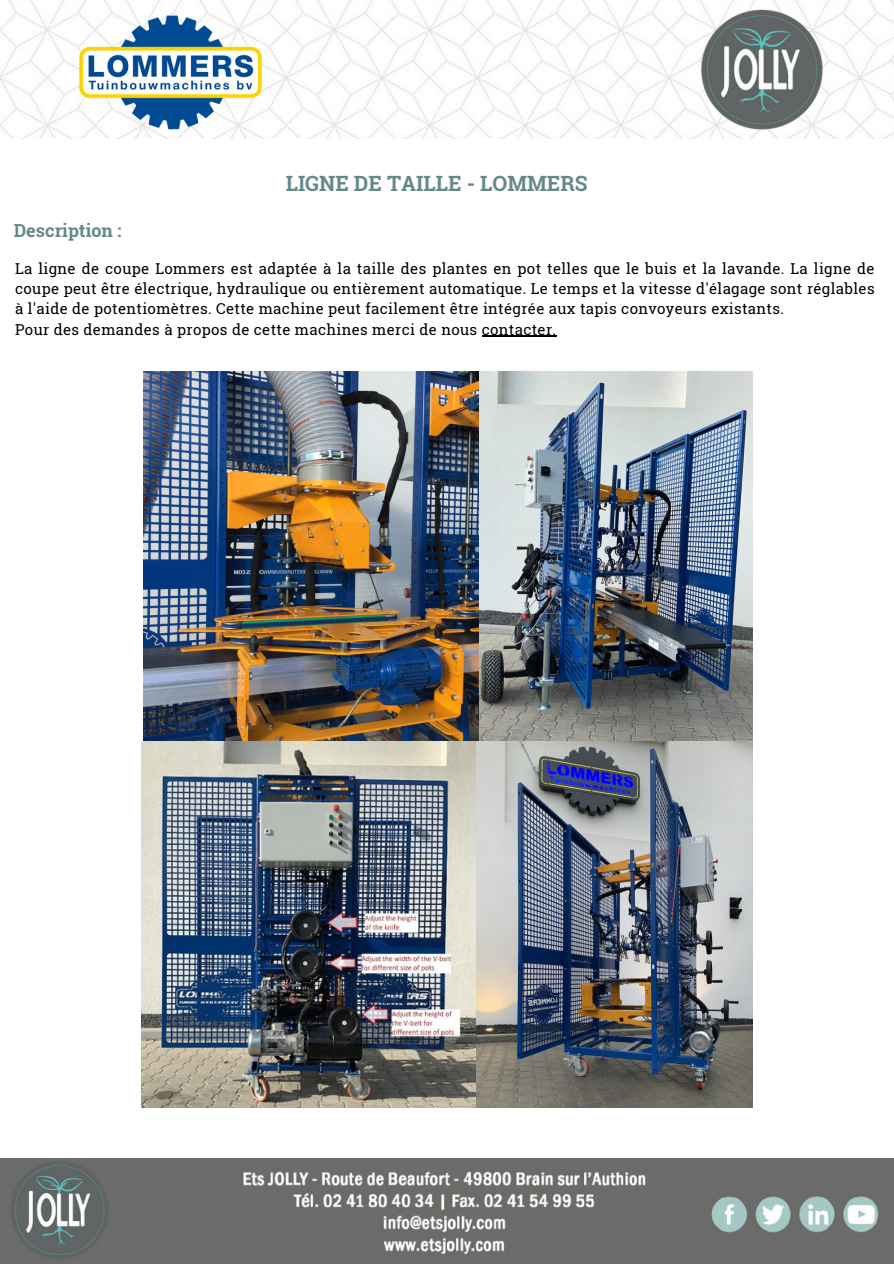
<style>
.page{position:relative;width:894px;height:1264px;background:#fff}
.page>*{position:absolute;margin:0;border:0;box-sizing:border-box;transform-origin:0 0}
.t1{font:700 21px "Roboto Slab";color:#648988}
.t2{font:700 18px "Roboto Slab";color:#648988}
.t3{font:15px/20.2px "Roboto Slab";letter-spacing:.025em;color:#000;text-align:justify}
</style>
<div class="page">
<img style="left:0;top:0;width:893px;height:138px">
<img style="left:0;top:1158px;width:893px;height:105px">
<img style="left:699px;top:5px;width:129px;height:128px">
<img style="left:79px;top:12px;width:183px;height:121px">
<img style="left:144px;top:371px;width:608px;height:370px">
<img style="left:142px;top:741px;width:609px;height:366px">
<hr style="left:481px;top:335px;width:75px;height:2px;background:#000">
<p class="t1" style="left:285px;top:169px;width:303px">LIGNE DE TAILLE - LOMMERS</p>
<p class="t2" style="left:14px;top:218px;width:109px">Description :</p>
<p class="t3" style="left:15px;top:258px;width:860px">La ligne de coupe Lommers est adaptée à la taille des plantes en pot telles que le buis et la lavande. La ligne de coupe peut être électrique, hydraulique ou entièrement automatique. Le temps et la vitesse d'élagage sont réglables à l'aide de potentiomètres. Cette machine peut facilement être intégrée aux tapis convoyeurs existants.</p>
<p class="t3" style="left:15px;top:318px;width:542px">Pour des demandes à propos de cette machines merci de nous contacter.</p>
</div>
